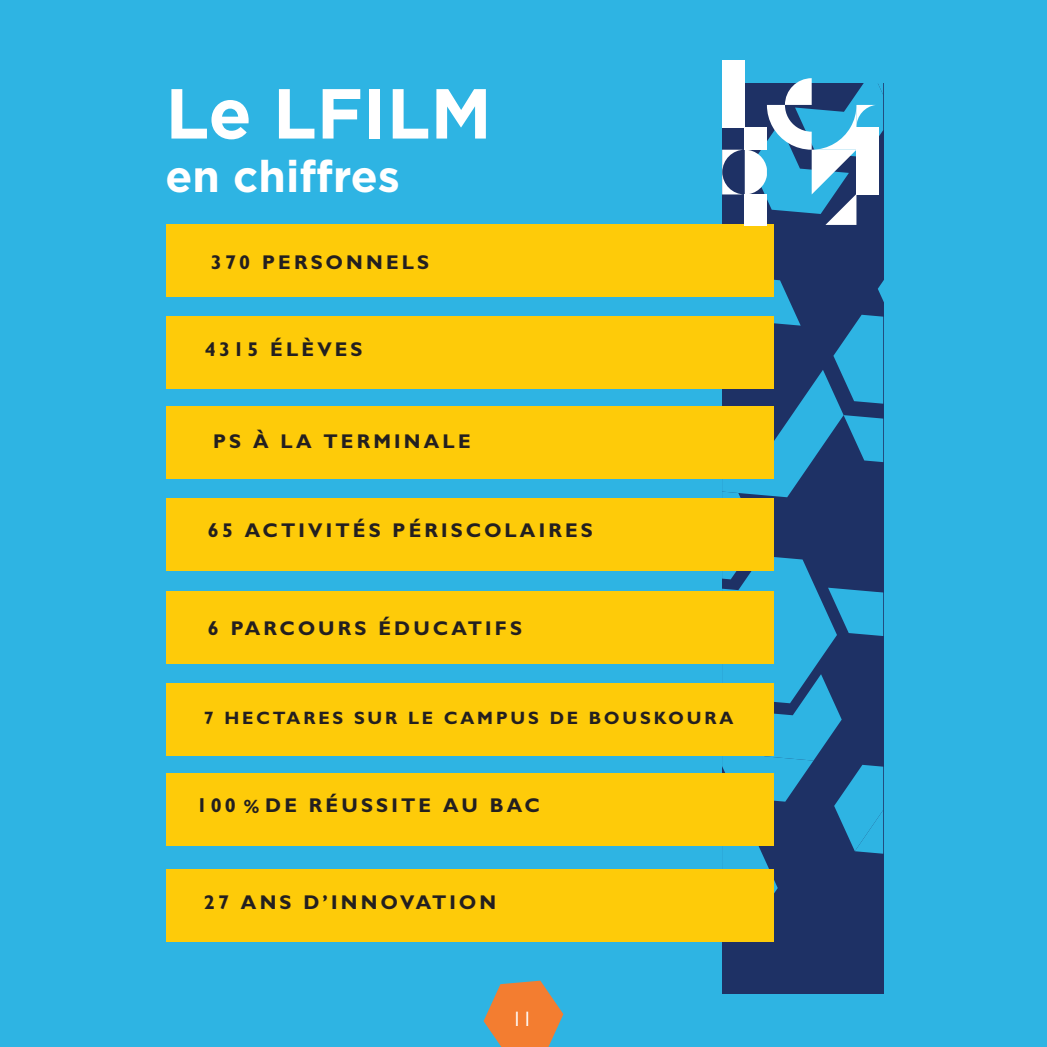
<style>
.page{position:relative;width:1047px;height:1047px;background:#fff}
.page>*{position:absolute;margin:0;border:0;box-sizing:border-box;transform-origin:0 0}
.t1{font:700 70.52px "Gotham";color:#fff}
.t2{font:700 44.1px "Gotham";color:#fff}
.t3{font:21px "Gill Sans";color:#fff}
.t4{font:700 19.95px "Gill Sans";letter-spacing:.16em;color:#231f20}
.t5{font:700 17.85px "Gill Sans";letter-spacing:.16em;color:#231f20}
.s1{font-family:"Gotham";font-size:18.72px}
</style>
<div class="page">
<div style="left:0;top:0;width:1046px;height:1046px;background:#2eb4e3"></div>
<div style="left:721px;top:83px;width:161px;height:910px;background:#1e3165"></div>
<svg style="left:721px;top:248px;width:161px;height:680px"></svg>
<div style="left:166px;top:224px;width:607px;height:73px;background:#fecb09"></div>
<div style="left:166px;top:316px;width:607px;height:72px;background:#fecb09"></div>
<div style="left:166px;top:406px;width:607px;height:72px;background:#fecb09"></div>
<div style="left:166px;top:497px;width:607px;height:73px;background:#fecb09"></div>
<div style="left:166px;top:591px;width:607px;height:72px;background:#fecb09"></div>
<div style="left:166px;top:682px;width:607px;height:73px;background:#fecb09"></div>
<div style="left:166px;top:772px;width:607px;height:73px;background:#fecb09"></div>
<div style="left:166px;top:869px;width:607px;height:72px;background:#fecb09"></div>
<svg style="left:483px;top:980px;width:80px;height:66px"></svg>
<div style="left:721px;top:60px;width:23px;height:45px;background:#fff"></div>
<svg style="left:721px;top:78px;width:161px;height:147px"></svg>
<h1 class="t1" style="left:165px;top:73px;width:327px">Le LFILM</h1>
<h2 class="t2" style="left:165px;top:150px;width:236px">en chiffres</h2>
<p class="t4" style="left:211px;top:250px;width:220px">370 PERSONNELS</p>
<p class="t4" style="left:205px;top:337px;width:159px">4315 ÉLÈVES</p>
<p class="t4" style="left:213px;top:428px;width:259px">PS À LA TERMINALE</p>
<p class="t4" style="left:208px;top:518px;width:386px">65 ACTIVITÉS PÉRISCOLAIRES</p>
<p class="t4" style="left:208px;top:616px;width:315px">6 PARCOURS ÉDUCATIFS</p>
<p class="t5" style="left:204px;top:706px;width:530px">7 HECTARES SUR LE CAMPUS DE BOUSKOURA</p>
<p class="t4" style="left:196px;top:792px;width:344px">100 <span class="s1">%</span>DE RÉUSSITE AU BAC</p>
<p class="t4" style="left:204px;top:889px;width:293px">27 ANS D’INNOVATION</p>
<p class="t3" style="left:511px;top:1006px;width:22px">11</p>
</div>
